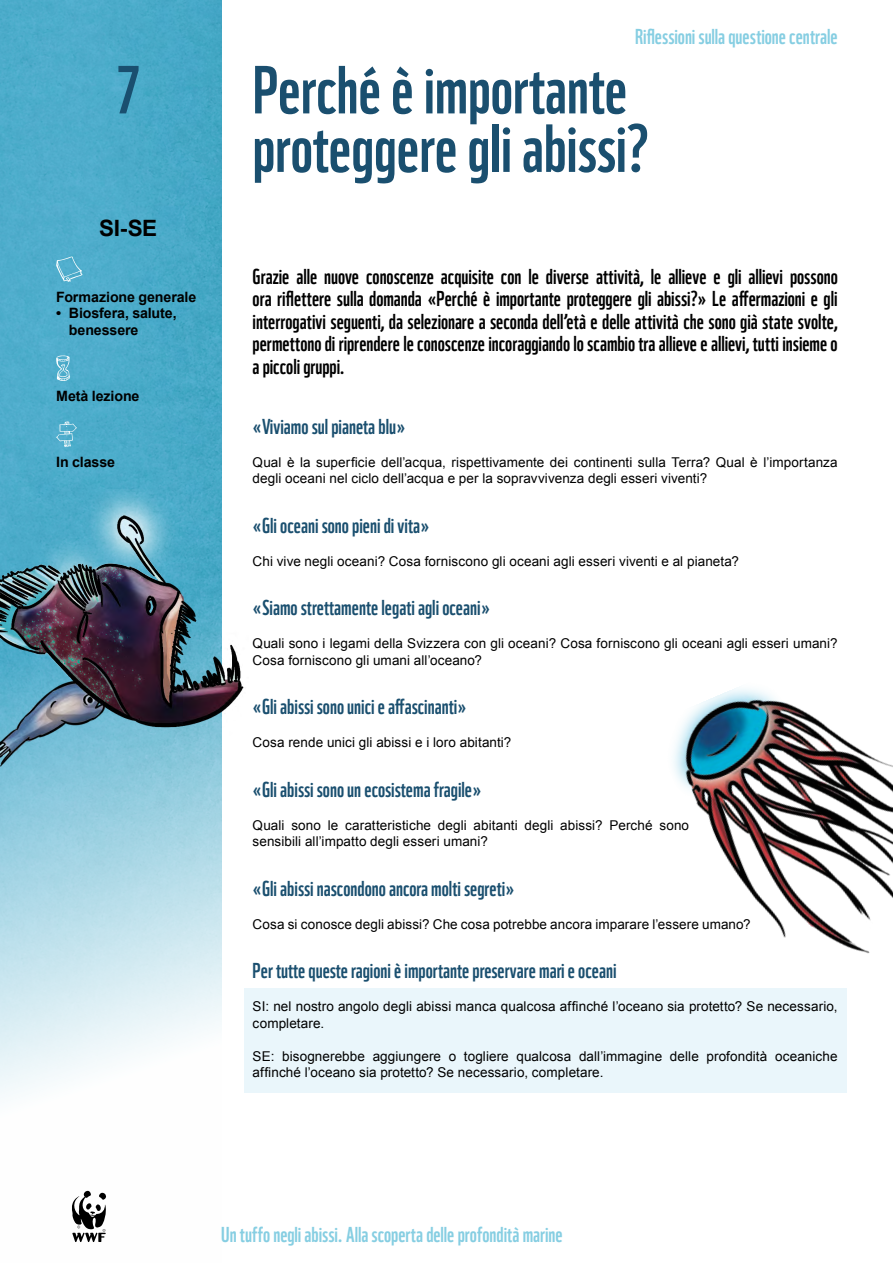
<style>
.page{position:relative;width:893px;height:1263px;background:#fff}
.page>*{position:absolute;margin:0;border:0;box-sizing:border-box;transform-origin:0 0}
.t1{font:66px/58.5px "WWF";color:#1a4f6f}
.t2{font:700 22.5px "Arial";color:#000}
.t3{font:21px/22.5px "WWF";letter-spacing:-.005em;color:#000;text-align:justify}
.t4{font:21px "WWF";color:#1a4f6f}
.t5{font:21px "WWF";color:#86cee2}
.t6{font:700 14.25px/16.5px "Arial";letter-spacing:-.01em;color:#000}
.t7{font:13.5px/16.5px "Arial";letter-spacing:.005em;color:#000}
</style>
<div class="page">
<img style="left:0;top:0;width:221px;height:1095px">
<svg style="left:72px;top:1190px;width:34px;height:52px"></svg>
<svg style="left:56px;top:256px;width:26px;height:26px"></svg>
<svg style="left:56px;top:355px;width:14px;height:26px"></svg>
<svg style="left:56px;top:421px;width:21px;height:26px"></svg>
<div style="left:244px;top:988px;width:602px;height:55px;background:#eaf6fb"></div>
<div style="left:244px;top:1038px;width:602px;height:55px;background:#eaf6fb"></div>
<img style="left:0;top:489px;width:244px;height:292px">
<img style="left:673px;top:688px;width:220px;height:340px">
<h1 class="t1" style="left:117px;top:54px;width:26px">7</h1>
<h2 class="t2" style="left:99px;top:213px;width:60px">SI-SE</h2>
<p class="t6" style="left:56px;top:289px;width:142px">Formazione generale</p>
<p class="t6" style="left:69px;top:305px;width:109px;text-indent:-13px">• Biosfera, salute, benessere</p>
<p class="t6" style="left:56px;top:388px;width:85px">Metà lezione</p>
<p class="t6" style="left:56px;top:454px;width:60px">In classe</p>
<h3 class="t5" style="left:635px;top:20px;width:204px">Riflessioni sulla questione centrale</h3>
<h1 class="t1" style="left:253px;top:54px;width:398px">Perché è importante proteggere gli abissi?</h1>
<p class="t3" style="left:253px;top:263px;width:587px">Grazie alle nuove conoscenze acquisite con le diverse attività, le allieve e gli allievi possono ora riflettere sulla domanda «Perché è importante proteggere gli abissi?» Le affermazioni e gli interrogativi seguenti, da selezionare a seconda dell’età e delle attività che sono già state svolte, permettono di riprendere le conoscenze incoraggiando lo scambio tra allieve e allievi, tutti insieme o a piccoli gruppi.</p>
<h3 class="t4" style="left:253px;top:410px;width:154px">«Viviamo sul pianeta blu»</h3>
<p class="t7" style="left:253px;top:454px;width:587px">Qual è la superficie dell’acqua, rispettivamente dei continenti sulla Terra? Qual è l’importanza degli oceani nel ciclo dell’acqua e per la sopravvivenza degli esseri viventi?</p>
<h3 class="t4" style="left:253px;top:509px;width:178px">«Gli oceani sono pieni di vita»</h3>
<p class="t7" style="left:253px;top:553px;width:488px">Chi vive negli oceani? Cosa forniscono gli oceani agli esseri viventi e al pianeta?</p>
<h3 class="t4" style="left:253px;top:591px;width:239px">«Siamo strettamente legati agli oceani»</h3>
<p class="t7" style="left:253px;top:635px;width:586px">Quali sono i legami della Svizzera con gli oceani? Cosa forniscono gli oceani agli esseri umani?<br>Cosa forniscono gli umani all’oceano?</p>
<h3 class="t4" style="left:253px;top:690px;width:216px">«Gli abissi sono unici e affascinanti»</h3>
<p class="t7" style="left:253px;top:734px;width:260px">Cosa rende unici gli abissi e i loro abitanti?</p>
<h3 class="t4" style="left:253px;top:773px;width:231px">«Gli abissi sono un ecosistema fragile»</h3>
<p class="t7" style="left:253px;top:817px;width:438px">Quali sono le caratteristiche degli abitanti degli abissi? Perché sono sensibili all’impatto degli esseri umani?</p>
<h3 class="t4" style="left:253px;top:872px;width:264px">«Gli abissi nascondono ancora molti segreti»</h3>
<p class="t7" style="left:253px;top:916px;width:499px">Cosa si conosce degli abissi? Che cosa potrebbe ancora imparare l’essere umano?</p>
<h3 class="t4" style="left:253px;top:954px;width:365px">Per tutte queste ragioni è importante preservare mari e oceani</h3>
<p class="t7" style="left:253px;top:998px;width:587px">SI: nel nostro angolo degli abissi manca qualcosa affinché l’oceano sia protetto? Se necessario, completare.</p>
<p class="t7" style="left:253px;top:1048px;width:587px">SE: bisognerebbe aggiungere o togliere qualcosa dall’immagine delle profondità oceaniche affinché l’oceano sia protetto? Se necessario, completare.</p>
<h3 class="t5" style="left:221px;top:1218px;width:343px">Un tuffo negli abissi. Alla scoperta delle profondità marine</h3>
</div>
